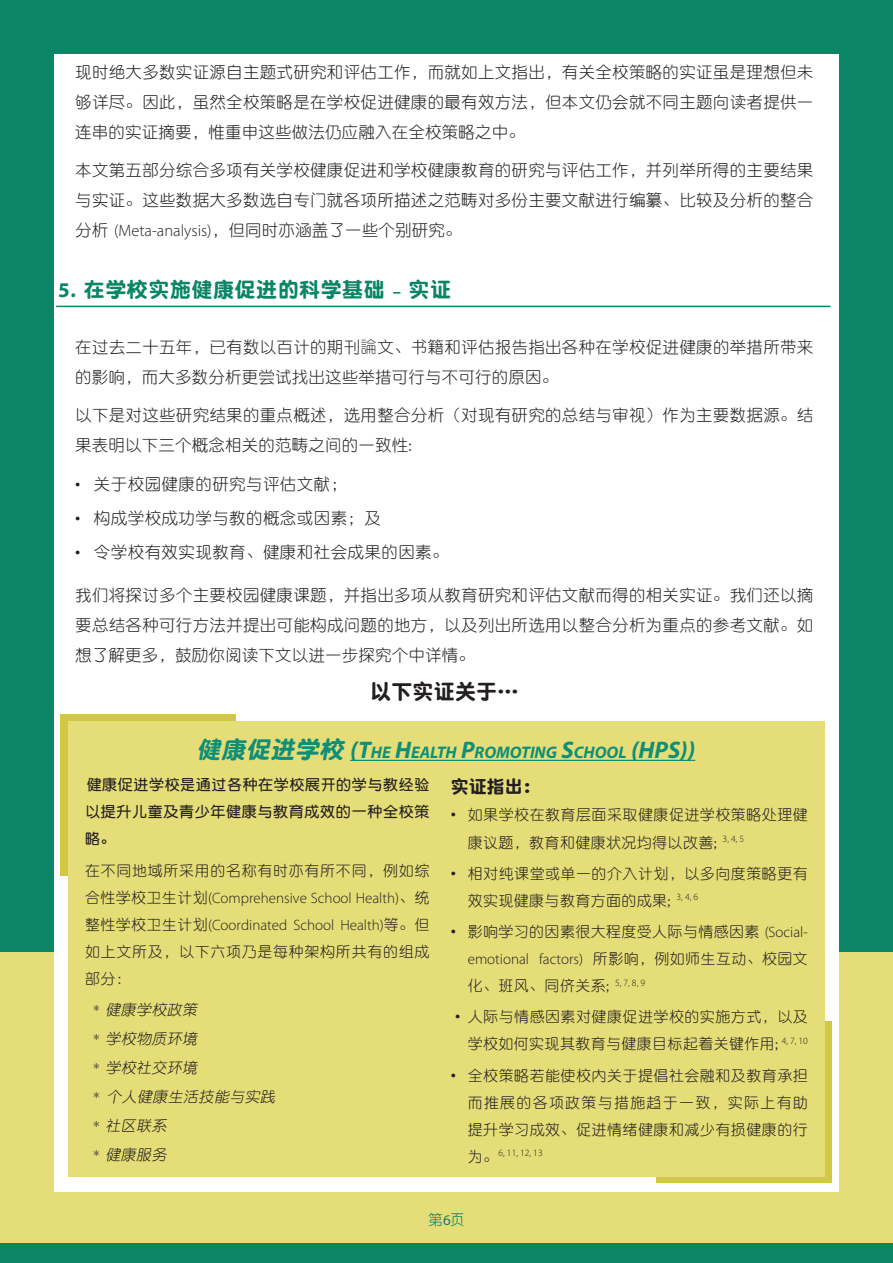
<style>
.page{position:relative;width:893px;height:1263px;background:#fff}
.page>*{position:absolute;margin:0;border:0;box-sizing:border-box;transform-origin:0 0}
.t1{font:21px "DFP Yuan W9";letter-spacing:.025em;color:#0a8666}
.t2{font:21px "DFP Yuan W9";letter-spacing:.01em;color:#231f20}
.t3{font:18px "DFP Yuan W9";color:#231f20}
.t4{font:italic 700 16.8px "Myriad Pro";color:#0f8f77}
.t5{font:16.5px/30px "DFP Yuan W3";letter-spacing:.015em;color:#231f20;text-align:justify}
.t6{font:15px/27px "DFP Yuan W3";letter-spacing:.03em;color:#231f20}
.t7{font:300 15px/27px "Myriad Pro";color:#231f20}
.t8{font:15px/27px "DFP Yuan W7";letter-spacing:.045em;color:#231f20;text-align:justify}
.t9{font:italic 15px/29.1px "DFP Yuan W3";color:#231f20}
.t10{font:15px "DFP Yuan W3";color:#0a8666}
.t11{font:300 9.6px "Myriad Pro";color:#231f20}
.s1{font-family:"Myriad Pro";font-weight:300}
.s2{font-family:"Myriad Pro";font-weight:700}
.s3{font-family:"Myriad Pro";font-weight:700;font-size:16.5px}
.s4{font-family:"M Yuen";font-weight:300}
.s5{font-family:"Myriad Pro";font-weight:300;font-size:21px}
.s6{font-family:"DFP Yuan W9";font-weight:400;font-size:24px}
.s7{font-size:24px}
.s8{font-family:"DFP Yuan W3";font-weight:400}
.s9{font-style:normal}
.s10{font-family:"DFP Yuan W3";font-weight:400;font-size:15px}
.s11{font-family:"Myriad Pro"}
</style>
<div class="page">
<div style="left:0;top:932px;width:893px;height:331px;background:#e5dd77"></div>
<div style="left:0;top:0;width:893px;height:951px;background:#0a8666"></div>
<div style="left:54px;top:54px;width:785px;height:1138px;background:#fff"></div>
<div style="left:656px;top:1022px;width:175px;height:161px;background:#d2c843"></div>
<div style="left:60px;top:714px;width:176px;height:162px;background:#d2c843"></div>
<div style="left:68px;top:774px;width:757px;height:403px;background:#e5dd77"></div>
<div style="left:68px;top:722px;width:757px;height:54px;background:#e5dd77"></div>
<hr style="left:350px;top:760px;width:345px;height:1px;background:#0f8f77">
<hr style="left:56px;top:306px;width:774px;height:1px;background:#0a8666">
<div style="left:0;top:1244px;width:893px;height:19px;background:#0a8666"></div>
<p class="t5" style="left:75px;top:56px;width:740px">现时绝大多数实证源自主题式研究和评估工作，而就如上文指出，有关全校策略的实证虽是理想但未够详尽。因此，虽然全校策略是在学校促进健康的最有效方法，但本文仍会就不同主题向读者提供一连串的实证摘要，惟重申这些做法仍应融入在全校策略之中。</p>
<p class="t5" style="left:75px;top:155px;width:740px">本文第五部分综合多项有关学校健康促进和学校健康教育的研究与评估工作，并列举所得的主要结果与实证。这些数据大多数选自专门就各项所描述之范畴对多份主要文献进行编纂、比较及分析的整合分析 <span class="s1">(Meta-analysis)</span>，但同时亦涵盖了一些个别研究。</p>
<p class="t1" style="left:58px;top:278px;width:394px"><span class="s2">5.</span> 在学校实施健康促进的科学基础 <span class="s3">–</span> 实证</p>
<p class="t5" style="left:75px;top:331px;width:740px">在过去二十五年，已有数以百计的期刊<span class="s4">論</span>文、书籍和评估报告指出各种在学校促进健康的举措所带来的影响，而大多数分析更尝试找出这些举措可行与不可行的原因。</p>
<p class="t5" style="left:75px;top:400px;width:740px">以下是对这些研究结果的重点概述，选用整合分析（对现有研究的总结与审视）作为主要数据源。结果表明以下三个概念相关的范畴之间的一致性:</p>
<p class="t5" style="left:75px;top:468px;width:273px"><span class="s5">•</span> 关于校园健康的研究与评估文献；</p>
<p class="t5" style="left:75px;top:503px;width:307px"><span class="s5">•</span> 构成学校成功学与教的概念或因素；及</p>
<p class="t5" style="left:75px;top:537px;width:375px"><span class="s5">•</span> 令学校有效实现教育、健康和社会成果的因素。</p>
<p class="t5" style="left:75px;top:580px;width:740px">我们将探讨多个主要校园健康课题，并指出多项从教育研究和评估文献而得的相关实证。我们还以摘要总结各种可行方法并提出可能构成问题的地方，以及列出所选用以整合分析为重点的参考文献。如想了解更多，鼓励你阅读下文以进一步探究个中详情。</p>
<p class="t2" style="left:370px;top:680px;width:150px">以下实证关于…</p>
<p class="t4" style="left:197px;top:741px;width:500px"><span class="s6">健康促进学校</span><span class="s7">(T</span>HE <span class="s7">H</span>EALTH <span class="s7">P</span>ROMOTING <span class="s7">S</span>CHOOL <span class="s7">(HPS))</span></p>
<p class="t8" style="left:85px;top:771px;width:346px">健康促进学校是通过各种在学校展开的学与教经验以提升儿童及青少年健康与教育成效的一种全校策略。</p>
<p class="t6" style="left:85px;top:856px;width:346px">在不同地域所采用的名称有时亦有所不同，例如综</p>
<p class="t7" style="left:85px;top:884px;width:346px"><span class="s8">合性学校卫生计划</span>(Comprehensive School Health)<span class="s8">、统整性学校卫生计划</span>(Coordinated School Health)<span class="s8">等。但</span></p>
<p class="t6" style="left:85px;top:937px;width:346px">如上文所及，以下六项乃是每种架构所共有的组成部分：</p>
<p class="t9" style="left:94px;top:994px;width:186px"><span class="s9">*</span> 健康学校政策<br><span class="s9">*</span> 学校物质环境<br><span class="s9">*</span> 学校社交环境<br><span class="s9">*</span> 个人健康生活技能与实践<span class="s9">*</span> 社区联系<br><span class="s9">*</span> 健康服务</p>
<p class="t3" style="left:451px;top:777px;width:91px">实证指出：</p>
<p class="t6" style="left:468px;top:801px;width:342px;text-indent:-17px"><span class="s5">•</span> 如果学校在教育层面采取健康促进学校策略处理健康议题，教育和健康状况均得以改善; <sup>3,</sup> <sup>4,</sup> <sup>5</sup></p>
<p class="t6" style="left:468px;top:860px;width:342px;text-indent:-17px"><span class="s5">•</span> 相对纯课堂或单一的介入计划，以多向度策略更有效实现健康与教育方面的成果; <sup>3,</sup> <sup>4,</sup> <sup>6</sup></p>
<p class="t6" style="left:451px;top:918px;width:359px"><span class="s5">•</span> 影响学习的因素很大程度受人际与情感因素 <span class="s1">(Social-</span></p>
<p class="t7" style="left:468px;top:945px;width:342px">emotional factors) <span class="s8">所影响，例如师生互动、校园文</span></p>
<p class="t6" style="left:468px;top:972px;width:179px">化、班风、同侪关系; <sup>5,</sup> <sup>7,</sup> <sup>8,</sup> <sup>9</sup></p>
<p class="t6" style="left:455px;top:1003px;width:354px;text-align:right"><span class="s5">•</span> 人际与情感因素对健康促进学校的实施方式，以及学校如何实现其教育与健康目标起着关键作用; <sup>4,</sup> <sup>7,</sup> <sup>10</sup></p>
<p class="t6" style="left:468px;top:1061px;width:342px;text-align:justify;text-indent:-17px"><span class="s5">•</span> 全校策略若能使校内关于提倡社会融和及教育承担而推展的各项政策与措施趋于一致，实际上有助提升学习成效、促进情绪健康和减少有损健康的行</p>
<p class="t11" style="left:468px;top:1147px;width:76px"><span class="s10">为。</span>6, 11, 12, 13</p>
<p class="t10" style="left:428px;top:1212px;width:38px">第<span class="s11">6</span>页</p>
</div>
